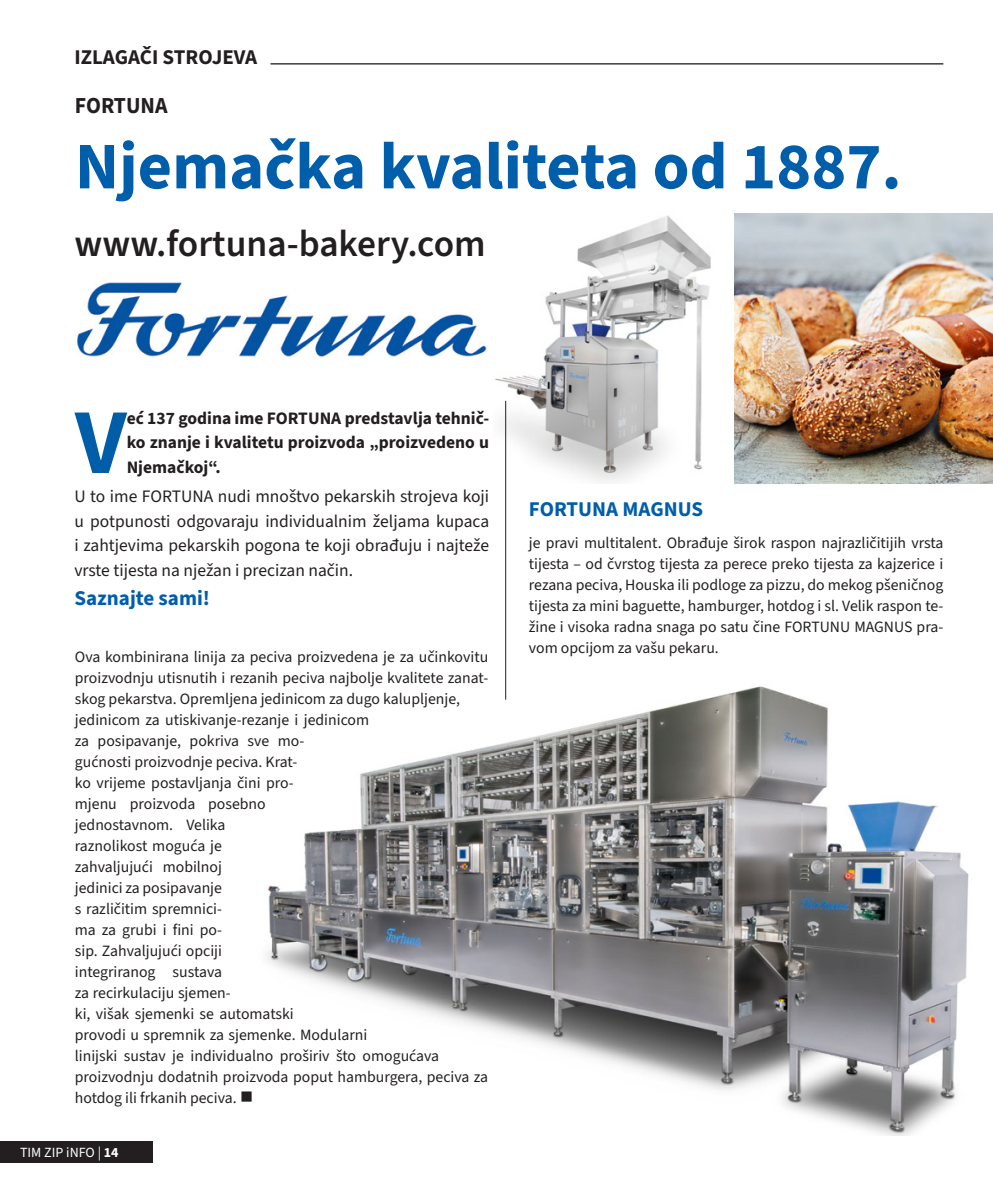
<style>
.page{position:relative;width:993px;height:1191px;background:#fff}
.page>*{position:absolute;margin:0;border:0;box-sizing:border-box;transform-origin:0 0}
.t1{font:700 92.58px "Source Sans 3";color:#005ea8}
.t2{font:700 66.5px "Source Sans 3";color:#005eaa}
.t3{font:600 37.27px "Source Sans 3";color:#231f20}
.t4{font:700 22.93px "Source Sans 3";color:#231f20;scale:.95 1}
.t5{font:700 21px "Source Sans 3";color:#005eaa}
.t6{font:700 21px "Source Sans 3";letter-spacing:-.005em;color:#231f20}
.t7{font:17.5px/24.5px "Source Sans 3";color:#231f20;text-align:justify}
.t8{font:700 17.5px/24.5px "Source Sans 3";color:#231f20;text-align:justify}
.t9{font:15.75px/21px "Source Sans 3";color:#231f20;text-align:justify}
.t10{font:14px "Source Sans 3";color:#fff}
.s1{font-weight:700}
</style>
<div class="page">
<div style="left:0;top:1140px;width:153px;height:22px;background:#231f20"></div>
<img style="left:734px;top:213px;width:258px;height:271px">
<img style="left:495px;top:215px;width:216px;height:269px">
<img style="left:266px;top:682px;width:703px;height:453px">
<hr style="left:270px;top:63px;width:673px;height:1px;background:#231f20">
<img style="left:77px;top:282px;width:410px;height:75px">
<hr style="left:505px;top:401px;width:1px;height:298px;background:#231f20">
<h3 class="t6" style="left:74px;top:43px;width:184px">IZLAGAČI STROJEVA</h3>
<h3 class="t4" style="left:75px;top:90px;width:99px">FORTUNA</h3>
<h2 class="t2" style="left:75px;top:123px;width:827px">Njemačka kvaliteta od 1887.</h2>
<h3 class="t3" style="left:75px;top:220px;width:412px">www.fortuna-bakery.com</h3>
<h1 class="t1" style="left:75px;top:381px;width:53px">V</h1>
<p class="t8" style="left:127px;top:406px;width:364px">eć 137 godina ime FORTUNA predstavlja tehnič&shy;ko znanje i kvalitetu proizvoda „proizvedeno u Njemačkoj“.</p>
<p class="t7" style="left:74px;top:484px;width:416px">U to ime FORTUNA nudi mnoštvo pekarskih strojeva koji u potpunosti odgovaraju individualnim željama kupaca i zahtjevima pekarskih pogona te koji obrađuju i najteže vrste tijesta na nježan i precizan način.</p>
<h3 class="t5" style="left:74px;top:585px;width:137px">Saznajte sami!</h3>
<p class="t9" style="left:75px;top:646px;width:415px;text-align:left">Ova kombinirana linija za peciva proizvedena je za učinkovitu proizvodnju utisnutih i rezanih peciva najbolje kvalitete zanat&shy;skog pekarstva. Opremljena jedinicom za dugo kalupljenje, jedinicom za utiskivanje-rezanje i jedinicom<br>za posipavanje, pokriva sve mo-<br>gućnosti proizvodnje peciva. Krat-<br>ko vrijeme postavljanja čini pro-<br>mjenu proizvoda posebno<br>jednostavnom. Velika<br>raznolikost moguća je<br>zahvaljujući mobilnoj<br>jedinici za posipavanje<br>s različitim spremnici-<br>ma za grubi i fini po-<br>sip. Zahvaljujući opciji<br>integriranog sustava<br>za recirkulaciju sjemen-<br>ki, višak sjemenki se automatski<br>provodi u spremnik za sjemenke. Modularni<br>linijski sustav je individualno proširiv što omogućava proizvodnju dodatnih proizvoda poput hamburgera, peciva za hotdog ili frkanih peciva. ■</p>
<p class="t10" style="left:20px;top:1143px;width:100px">TIM ZIP iNFO | <span class="s1">14</span></p>
<h3 class="t5" style="left:528px;top:495px;width:176px">FORTUNA MAGNUS</h3>
<p class="t9" style="left:528px;top:532px;width:416px">je pravi multitalent. Obrađuje širok raspon najrazličitijih vrsta tijesta – od čvrstog tijesta za perece preko tijesta za kajzerice i rezana peciva, Houska ili podloge za pizzu, do mekog pšeničnog tijesta za mini baguette, hamburger, hotdog i sl. Velik raspon te&shy;žine i visoka radna snaga po satu čine FORTUNU MAGNUS pra&shy;vom opcijom za vašu pekaru.</p>
</div>
